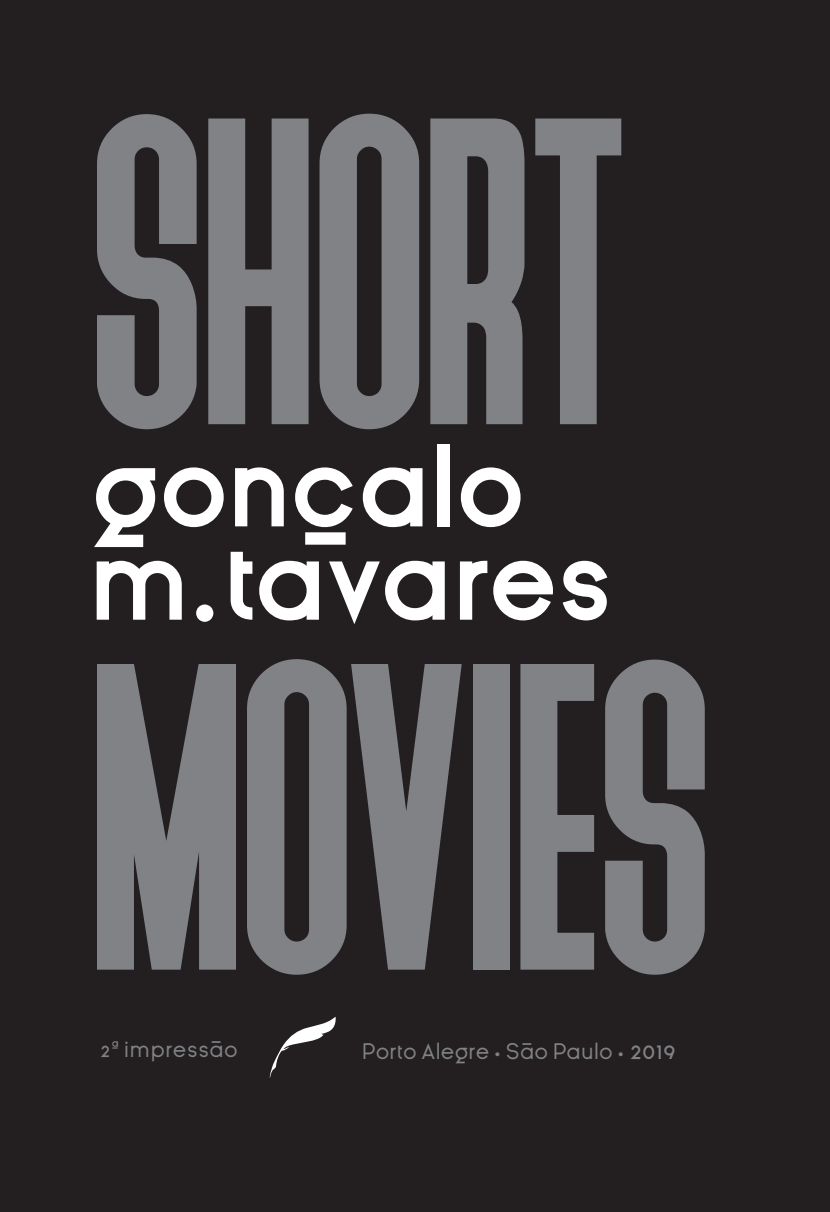
<style>
.page{position:relative;width:830px;height:1212px;background:#fff}
.page>*{position:absolute;margin:0;border:0;box-sizing:border-box;transform-origin:0 0}
.t1{font:450px/545.4px "Heathergreen";color:#808285}
.t2{font:700 108px/93.4px "Ginora Sans";letter-spacing:-.01em;color:#fff}
.t3{font:22.5px "Ginora Sans";letter-spacing:.02em;color:#808285}
.t4{font:22.5px "Ginora Sans";letter-spacing:.04em;color:#808285}
.s1{font-size:13.5px}
.s2{font-size:27px}
</style>
<div class="page">
<div style="left:0;top:0;width:829px;height:1212px;background:#231f20"></div>
<svg style="left:269px;top:1017px;width:67px;height:61px"></svg>
<h1 class="t1" style="left:91px;top:-60px;width:620px">SHORT<br>MOVIES</h1>
<h2 class="t2" style="left:89px;top:444px;width:522px">gonçalo m.tavares</h2>
<p class="t4" style="left:100px;top:1037px;width:139px">2ª impressão</p>
<p class="t3" style="left:362px;top:1039px;width:315px">Porto Alegre <span class="s1">•</span> São Paulo <span class="s1">•</span> <span class="s2">2019</span></p>
</div>
